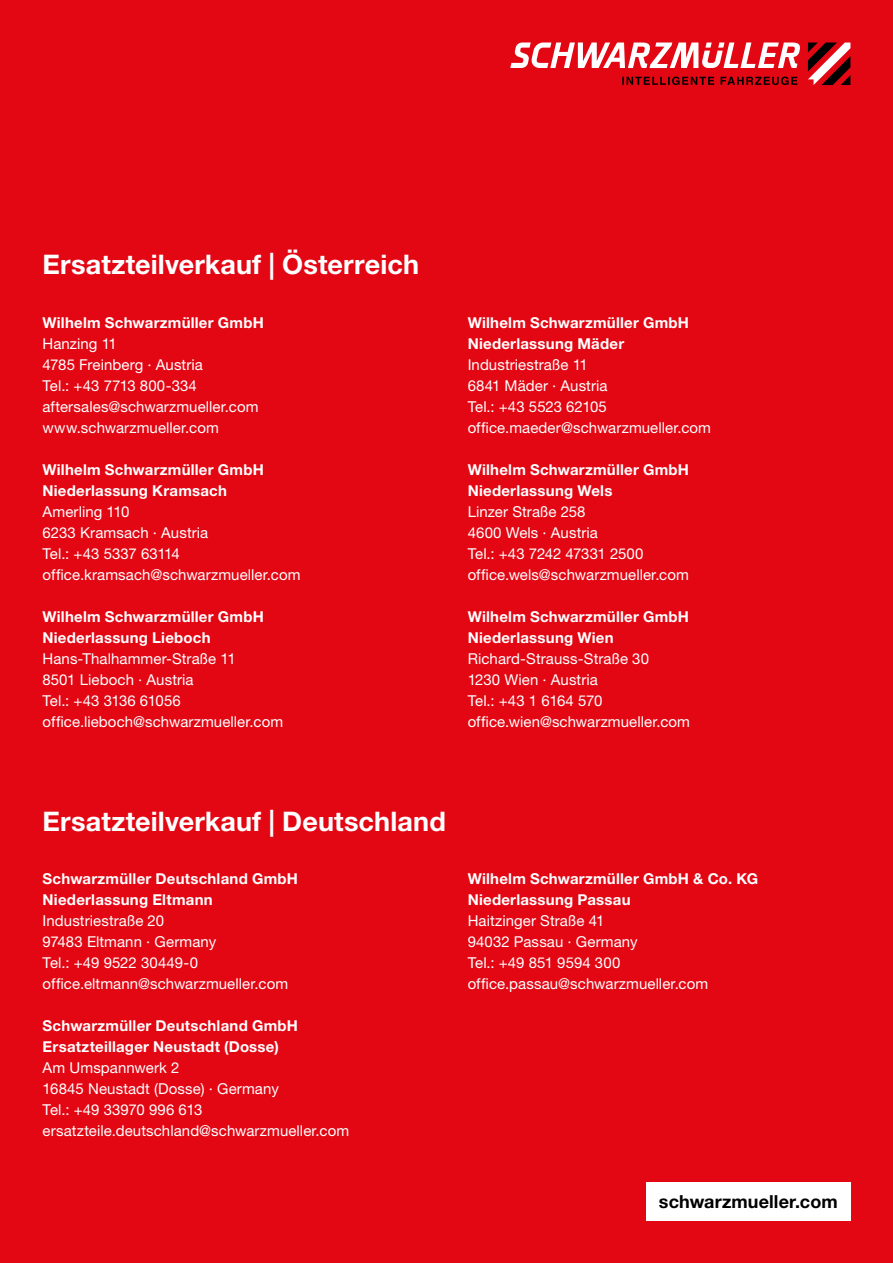
<style>
.page{position:relative;width:893px;height:1263px;background:#e30613}
.page>*{position:absolute;margin:0;border:0;box-sizing:border-box;transform-origin:0 0}
.t1{font:700 27px "Helvetica Neue LT Pro";letter-spacing:.005em;color:#fff}
.t2{font:700 18px "Helvetica Neue LT Pro";letter-spacing:.005em;color:#000}
.t3{font:15px/21px "Helvetica Neue LT Pro";letter-spacing:.005em;color:#fff}
.t4{font:700 15px/21px "Helvetica Neue LT Pro";letter-spacing:.015em;color:#fff}
</style>
<div class="page">
<svg style="left:510px;top:43px;width:290px;height:25px"></svg>
<svg style="left:622px;top:77px;width:175px;height:8px"></svg>
<svg style="left:808px;top:43px;width:42px;height:42px"></svg>
<div style="left:646px;top:1182px;width:204px;height:38px;background:#fff"></div>
<h1 class="t1" style="left:43px;top:248px;width:378px">Ersatzteilverkauf | Österreich</h1>
<p class="t4" style="left:43px;top:311px;width:223px">Wilhelm Schwarzmüller GmbH</p>
<p class="t3" style="left:43px;top:332px;width:217px">Hanzing 11<br>4785 Freinberg · Austria<br>Tel.: +43 7713 800-334 aftersales@schwarzmueller.com www.schwarzmueller.com</p>
<p class="t4" style="left:43px;top:458px;width:223px">Wilhelm Schwarzmüller GmbH<br>Niederlassung Kramsach</p>
<p class="t3" style="left:43px;top:500px;width:259px">Amerling 110<br>6233 Kramsach · Austria<br>Tel.: +43 5337 63114 office.kramsach@schwarzmueller.com</p>
<p class="t4" style="left:43px;top:605px;width:223px">Wilhelm Schwarzmüller GmbH<br>Niederlassung Lieboch</p>
<p class="t3" style="left:43px;top:647px;width:242px">Hans-Thalhammer-Straße 11<br>8501 Lieboch · Austria<br>Tel.: +43 3136 61056 office.lieboch@schwarzmueller.com</p>
<p class="t4" style="left:468px;top:311px;width:223px">Wilhelm Schwarzmüller GmbH<br>Niederlassung Mäder</p>
<p class="t3" style="left:468px;top:353px;width:245px">Industriestraße 11<br>6841 Mäder · Austria<br>Tel.: +43 5523 62105 office.maeder@schwarzmueller.com</p>
<p class="t4" style="left:468px;top:458px;width:223px">Wilhelm Schwarzmüller GmbH<br>Niederlassung Wels</p>
<p class="t3" style="left:468px;top:500px;width:223px">Linzer Straße 258<br>4600 Wels · Austria<br>Tel.: +43 7242 47331 2500 office.wels@schwarzmueller.com</p>
<p class="t4" style="left:468px;top:605px;width:223px">Wilhelm Schwarzmüller GmbH<br>Niederlassung Wien</p>
<p class="t3" style="left:468px;top:647px;width:224px">Richard-Strauss-Straße 30<br>1230 Wien · Austria<br>Tel.: +43 1 6164 570 office.wien@schwarzmueller.com</p>
<h1 class="t1" style="left:43px;top:805px;width:405px">Ersatzteilverkauf | Deutschland</h1>
<p class="t4" style="left:43px;top:868px;width:257px">Schwarzmüller Deutschland GmbH<br>Niederlassung Eltmann</p>
<p class="t3" style="left:43px;top:910px;width:247px">Industriestraße 20<br>97483 Eltmann · Germany<br>Tel.: +49 9522 30449-0 office.eltmann@schwarzmueller.com</p>
<p class="t4" style="left:43px;top:1015px;width:257px">Schwarzmüller Deutschland GmbH<br>Ersatzteillager Neustadt (Dosse)</p>
<p class="t3" style="left:43px;top:1057px;width:308px">Am Umspannwerk 2<br>16845 Neustadt (Dosse) · Germany<br>Tel.: +49 33970 996 613 ersatzteile.deutschland@schwarzmueller.com</p>
<p class="t4" style="left:468px;top:868px;width:292px">Wilhelm Schwarzmüller GmbH &amp; Co. KG<br>Niederlassung Passau</p>
<p class="t3" style="left:468px;top:910px;width:242px">Haitzinger Straße 41<br>94032 Passau · Germany<br>Tel.: +49 851 9594 300 office.passau@schwarzmueller.com</p>
<p class="t2" style="left:659px;top:1190px;width:180px">schwarzmueller.com</p>
</div>
